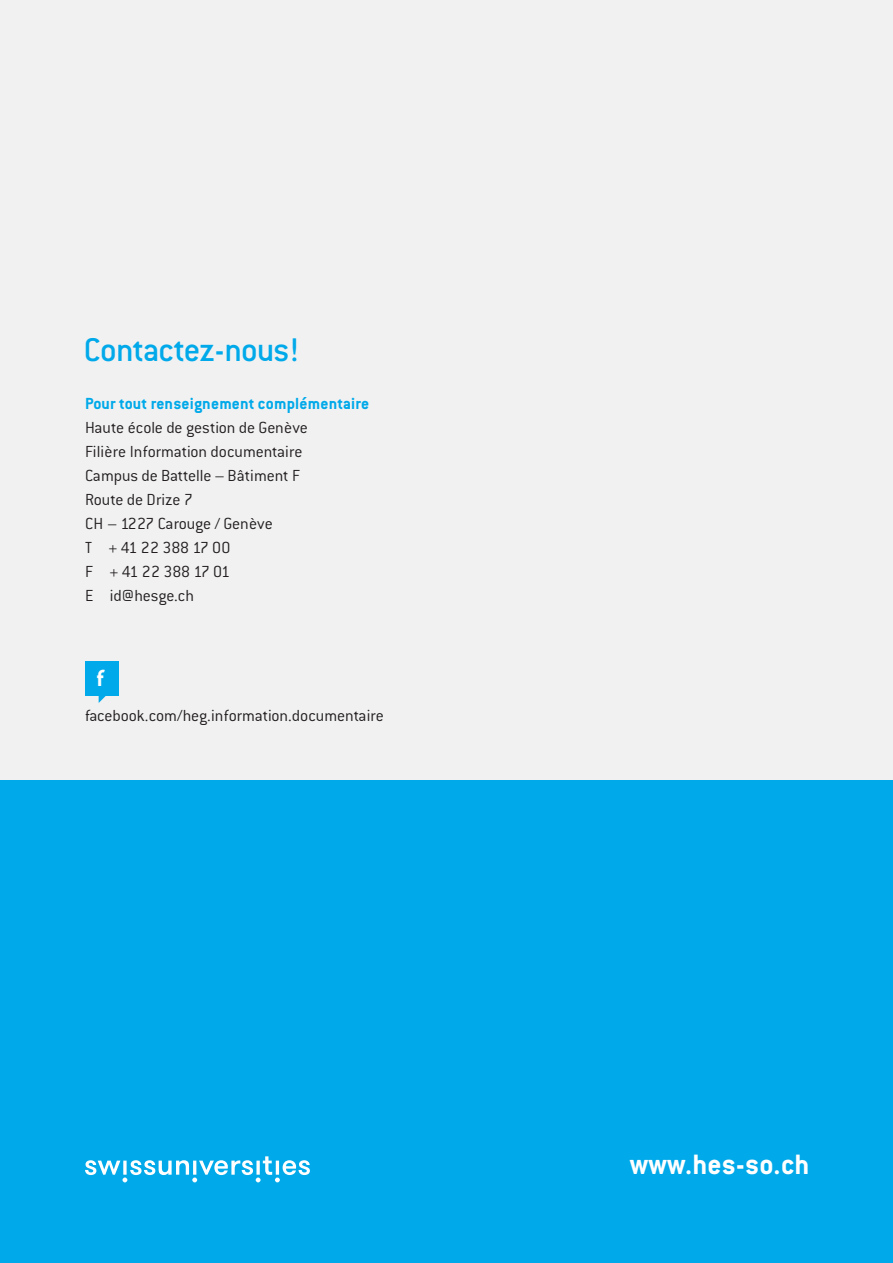
<style>
.page{position:relative;width:893px;height:1263px;background:#fff}
.page>*{position:absolute;margin:0;border:0;box-sizing:border-box;transform-origin:0 0}
.t1{font:500 36px "Conduit ITC";letter-spacing:-.02em;color:#00a9e9}
.t2{font:700 30.75px "Conduit ITC";letter-spacing:.01em;color:#fff}
.t3{font:700 25.5px "Conduit ITC";color:#fff}
.t4{font:300 17.7px/24px "Conduit ITC";letter-spacing:-.005em;color:#231f20}
.t5{font:700 17.7px "Conduit ITC";letter-spacing:.01em;color:#00a9e9}
</style>
<div class="page">
<div style="left:0;top:0;width:893px;height:780px;background:#f1f1f2"></div>
<div style="left:0;top:780px;width:893px;height:483px;background:#00a9e9"></div>
<div style="left:85px;top:661px;width:33px;height:34px;background:#00a9e9"></div>
<svg style="left:99px;top:695px;width:7px;height:8px"></svg>
<svg style="left:85px;top:1156px;width:225px;height:26px"></svg>
<h1 class="t1" style="left:84px;top:335px;width:216px">Contactez-nous!</h1>
<p class="t5" style="left:85px;top:393px;width:286px">Pour tout renseignement complémentaire</p>
<p class="t4" style="left:85px;top:417px;width:224px">Haute école de gestion de Genève<br>Filière Information documentaire<br>Campus de Battelle – Bâtiment F<br>Route de Drize 7<br>CH – 1227 Carouge / Genève<br>T + 41 22 388 17 00<br>F + 41 22 388 17 01<br>E id@hesge.ch</p>
<h3 class="t3" style="left:96px;top:662px;width:9px">f</h3>
<p class="t4" style="left:85px;top:705px;width:300px">facebook.com/heg.information.documentaire</p>
<h2 class="t2" style="left:630px;top:1146px;width:181px">www.hes-so.ch</h2>
</div>
